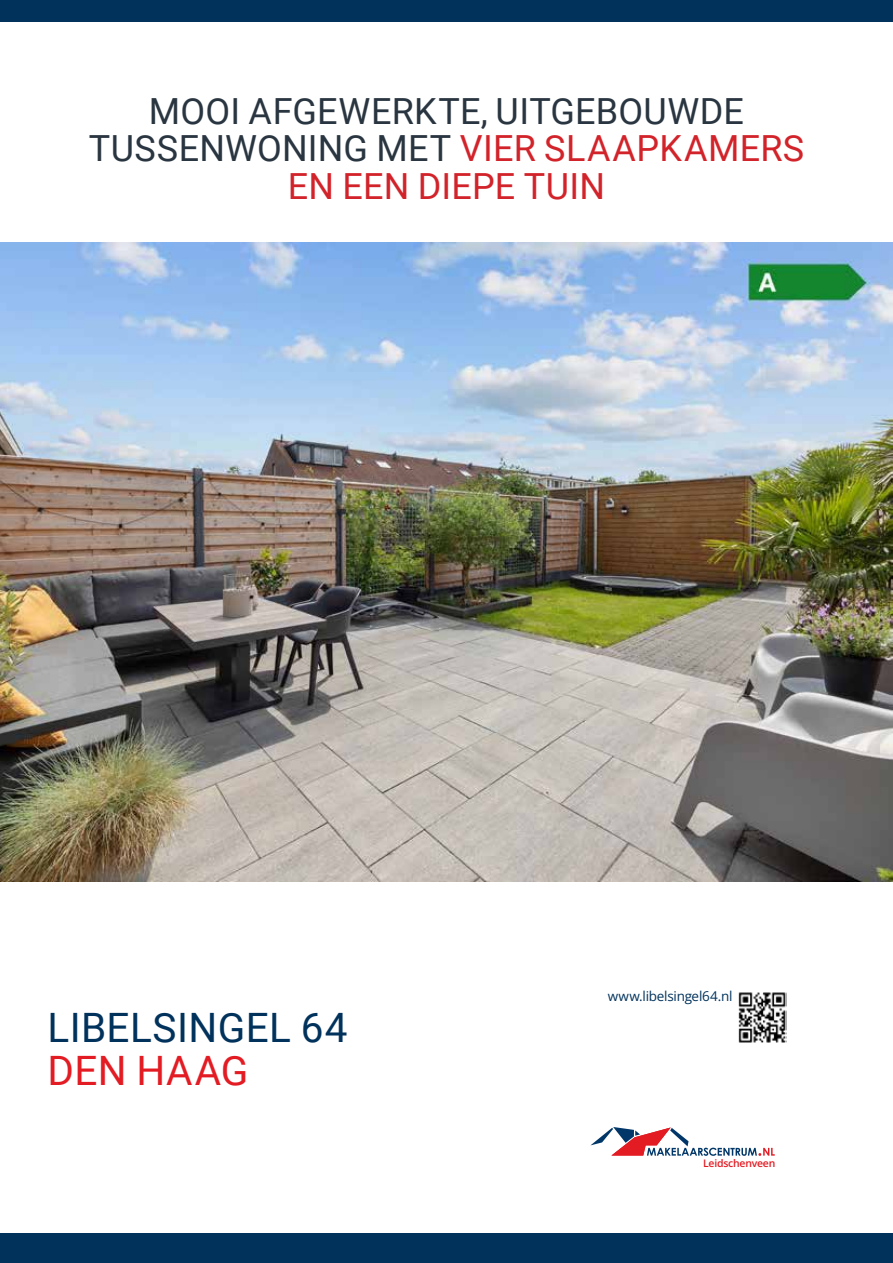
<style>
.page{position:relative;width:893px;height:1263px;background:#fff}
.page>*{position:absolute;margin:0;border:0;box-sizing:border-box;transform-origin:0 0}
.t1{font:40.5px "Roboto";letter-spacing:.01em;color:#01325c}
.t2{font:40.5px "Roboto";letter-spacing:.01em;color:#e31b23}
.t3{font:36px/37.5px "Roboto";letter-spacing:.005em;color:#293540;text-align:center}
.t4{font:13.5px "Open Sans";letter-spacing:-.015em;color:#01325c}
.t5{font:600 10.5px "Open Sans";letter-spacing:-.025em;color:#e31b23}
.s1{color:#d2232a}
</style>
<div class="page">
<img style="left:0;top:243px;width:893px;height:639px">
<div style="left:0;top:1233px;width:893px;height:30px;background:#01325c"></div>
<div style="left:0;top:0;width:893px;height:22px;background:#01325c"></div>
<svg style="left:590px;top:1127px;width:185px;height:29px"></svg>
<img style="left:738px;top:992px;width:49px;height:51px">
<p class="t3" style="left:89px;top:91px;width:717px">MOOI AFGEWERKTE, UITGEBOUWDE<br>TUSSENWONING MET <span class="s1">VIER SLAAPKAMERS<br>EN EEN DIEPE TUIN</span></p>
<p class="t1" style="left:47px;top:999px;width:301px">LIBELSINGEL 64</p>
<p class="t2" style="left:47px;top:1042px;width:202px">DEN HAAG</p>
<p class="t4" style="left:608px;top:986px;width:126px">www.libelsingel64.nl</p>
<p class="t5" style="left:703px;top:1156px;width:74px">Leidschenveen</p>
</div>
